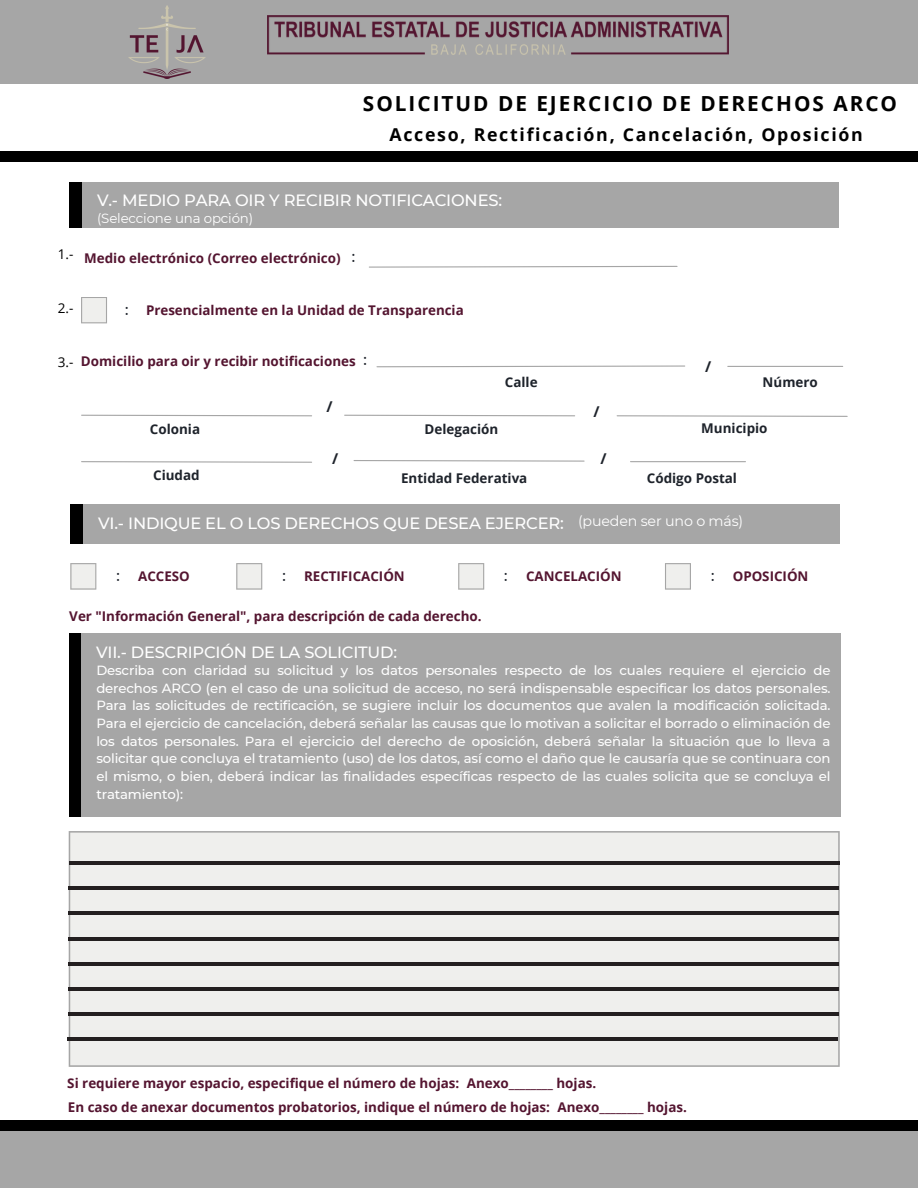
<style>
.page{position:relative;width:918px;height:1188px;background:#fff}
.page>*{position:absolute;margin:0;border:0;box-sizing:border-box;transform-origin:0 0}
.t1{font:700 20.7px "Open Sans";letter-spacing:.095em;color:#000}
.t2{font:700 17.7px "Open Sans";letter-spacing:.095em;color:#000}
.t3{font:500 16.35px "Montserrat";letter-spacing:-.01em;color:#fff}
.t4{font:500 16.2px "Montserrat";letter-spacing:-.01em;color:#fff}
.t5{font:500 14.85px "Montserrat";color:#1e232b}
.t6{font:700 14.85px "Open Sans";color:#1e232b}
.t7{font:14.25px "Montserrat";letter-spacing:-.01em;color:#fff}
.t8{font:13.5px "Open Sans";color:#000}
.t9{font:500 13.35px/17.7px "Montserrat";letter-spacing:-.01em;color:#fff;text-align:justify}
.t10{font:700 13.35px "Open Sans";color:#541530}
.t11{font:700 13.35px "Open Sans";color:#1e232b}
.t12{font:13.35px "Montserrat";letter-spacing:-.01em;color:#fff}
</style>
<div class="page">
<div style="left:0;top:0;width:918px;height:83px;background:#a6a6a6"></div>
<img style="left:268px;top:15px;width:461px;height:40px">
<img style="left:128px;top:5px;width:78px;height:74px">
<div style="left:0;top:151px;width:918px;height:11px;background:#000"></div>
<div style="left:0;top:1130px;width:918px;height:58px;background:#a6a6a6"></div>
<div style="left:0;top:1120px;width:917px;height:10px;background:#000"></div>
<div style="left:69px;top:182px;width:25px;height:45px;background:#000"></div>
<div style="left:82px;top:182px;width:757px;height:46px;background:#a6a6a6"></div>
<svg style="left:376px;top:365px;width:309px;height:3px"></svg>
<svg style="left:81px;top:414px;width:231px;height:3px"></svg>
<svg style="left:344px;top:414px;width:231px;height:3px"></svg>
<svg style="left:616px;top:415px;width:232px;height:2px"></svg>
<svg style="left:81px;top:461px;width:231px;height:2px"></svg>
<hr style="left:728px;top:366px;width:115px;height:1px;background:#a6a6a6">
<svg style="left:353px;top:460px;width:232px;height:2px"></svg>
<hr style="left:631px;top:461px;width:114px;height:1px;background:#a6a6a6">
<div style="left:70px;top:505px;width:21px;height:39px;background:#000"></div>
<div style="left:83px;top:505px;width:757px;height:39px;background:#a6a6a6"></div>
<svg style="left:369px;top:265px;width:309px;height:3px"></svg>
<svg style="left:81px;top:297px;width:26px;height:26px"></svg>
<svg style="left:70px;top:563px;width:26px;height:27px"></svg>
<svg style="left:236px;top:563px;width:26px;height:27px"></svg>
<svg style="left:458px;top:563px;width:26px;height:27px"></svg>
<svg style="left:665px;top:563px;width:26px;height:27px"></svg>
<div style="left:69px;top:633px;width:39px;height:184px;background:#000"></div>
<div style="left:81px;top:633px;width:760px;height:184px;background:#a6a6a6"></div>
<div style="left:69px;top:831px;width:771px;height:236px;background:#efefed"></div>
<hr style="left:69px;top:862px;width:770px;height:3px;background:#231f20">
<hr style="left:68px;top:887px;width:771px;height:3px;background:#231f20">
<hr style="left:68px;top:912px;width:771px;height:3px;background:#231f20">
<hr style="left:68px;top:937px;width:771px;height:3px;background:#231f20">
<hr style="left:68px;top:962px;width:771px;height:3px;background:#231f20">
<hr style="left:68px;top:987px;width:771px;height:4px;background:#231f20">
<hr style="left:68px;top:1013px;width:771px;height:3px;background:#231f20">
<hr style="left:67px;top:1038px;width:771px;height:3px;background:#231f20">
<p class="t1" style="left:363px;top:88px;width:536px">SOLICITUD DE EJERCICIO DE DERECHOS ARCO</p>
<p class="t2" style="left:389px;top:122px;width:475px">Acceso, Rectificación, Cancelación, Oposición</p>
<h1 class="t3" style="left:97px;top:190px;width:407px">V.- MEDIO PARA OIR Y RECIBIR NOTIFICACIONES:</h1>
<h5 class="t8" style="left:58px;top:245px;width:17px">1.-</h5>
<h2 class="t12" style="left:97px;top:210px;width:158px">(Seleccione una opción)</h2>
<h5 class="t10" style="left:84px;top:248px;width:258px">Medio electrónico (Correo electrónico)</h5>
<h5 class="t5" style="left:352px;top:248px;width:5px">:</h5>
<p class="t8" style="left:58px;top:299px;width:17px">2.-</p>
<p class="t5" style="left:125px;top:300px;width:5px">:</p>
<p class="t10" style="left:146px;top:300px;width:319px">Presencialmente en la Unidad de Transparencia</p>
<p class="t8" style="left:58px;top:353px;width:17px">3.-</p>
<h3 class="t10" style="left:81px;top:351px;width:276px">Domicilio para oir y recibir notificaciones</h3>
<h2 class="t6" style="left:705px;top:356px;width:8px">/</h2>
<p class="t11" style="left:505px;top:373px;width:34px">Calle</p>
<p class="t11" style="left:763px;top:372px;width:57px">Número</p>
<p class="t6" style="left:327px;top:396px;width:8px">/</p>
<h5 class="t5" style="left:363px;top:350px;width:5px">:</h5>
<p class="t6" style="left:593px;top:401px;width:8px">/</p>
<h5 class="t11" style="left:150px;top:420px;width:52px">Colonia</h5>
<p class="t11" style="left:425px;top:420px;width:75px">Delegación</p>
<p class="t6" style="left:332px;top:448px;width:8px">/</p>
<p class="t6" style="left:600px;top:448px;width:8px">/</p>
<h5 class="t11" style="left:701px;top:419px;width:68px">Municipio</h5>
<p class="t11" style="left:153px;top:466px;width:48px">Ciudad</p>
<h5 class="t11" style="left:401px;top:468px;width:128px">Entidad Federativa</h5>
<h5 class="t11" style="left:647px;top:468px;width:92px">Código Postal</h5>
<h5 class="t3" style="left:98px;top:513px;width:467px">VI.- INDIQUE EL O LOS DERECHOS QUE DESEA EJERCER:</h5>
<h5 class="t7" style="left:578px;top:512px;width:167px">(pueden ser uno o más)</h5>
<h5 class="t5" style="left:116px;top:567px;width:5px">:</h5>
<h5 class="t10" style="left:138px;top:567px;width:53px">ACCESO</h5>
<p class="t5" style="left:282px;top:567px;width:5px">:</p>
<h2 class="t10" style="left:304px;top:567px;width:102px">RECTIFICACIÓN</h2>
<h4 class="t5" style="left:504px;top:567px;width:5px">:</h4>
<p class="t10" style="left:526px;top:567px;width:97px">CANCELACIÓN</p>
<h4 class="t5" style="left:711px;top:567px;width:5px">:</h4>
<p class="t10" style="left:733px;top:567px;width:77px">OPOSICIÓN</p>
<p class="t10" style="left:69px;top:607px;width:414px">Ver "Información General", para descripción de cada derecho.</p>
<h4 class="t4" style="left:96px;top:642px;width:302px">VII.- DESCRIPCIÓN DE LA SOLICITUD:</h4>
<p class="t9" style="left:96px;top:661px;width:736px">Describa con claridad su solicitud y los datos personales respecto de los cuales requiere el ejercicio de derechos ARCO (en el caso de una solicitud de acceso, no será indispensable especificar los datos personales.<br>Para las solicitudes de rectificación, se sugiere incluir los documentos que avalen la modificación solicitada.<br>Para el ejercicio de cancelación, deberá señalar las causas que lo motivan a solicitar el borrado o eliminación de los datos personales. Para el ejercicio del derecho de oposición, deberá señalar la situación que lo lleva a solicitar que concluya el tratamiento (uso) de los datos, así como el daño que le causaría que se continuara con el mismo, o bien, deberá indicar las finalidades específicas respecto de las cuales solicita que se concluya el tratamiento):</p>
<h4 class="t10" style="left:67px;top:1074px;width:530px">Si requiere mayor espacio, especifique el número de hojas: Anexo________ hojas.</h4>
<h5 class="t10" style="left:68px;top:1098px;width:621px">En caso de anexar documentos probatorios, indique el número de hojas: Anexo________ hojas.</h5>
</div>
